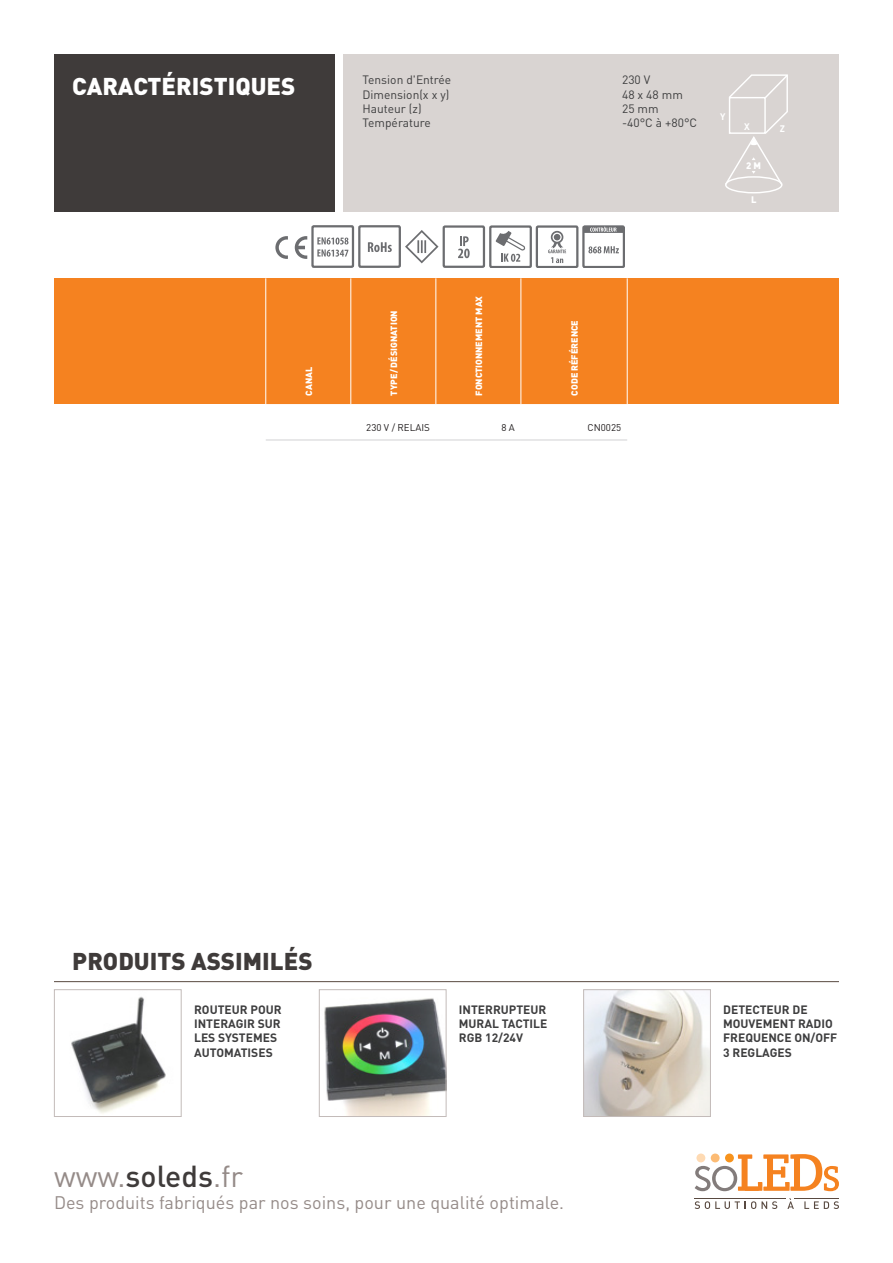
<style>
.page{position:relative;width:893px;height:1263px;background:#fff}
.page>*{position:absolute;margin:0;border:0;box-sizing:border-box;transform-origin:0 0}
.t1{font:30px "DIN";color:#958b88}
.t2{font:900 24px "DIN";color:#3f3b3a}
.t3{font:900 24px "DIN";color:#fff}
.t4{font:18px "DIN";color:#958b88}
.t5{font:700 12px/14.4px "DIN";color:#3e3e3f}
.t6{font:12px "DIN";color:#3e3e3f}
.t7{font:9.75px "DIN";color:#231f20}
.t8{font:900 9.45px "DIN";color:#fff}
.t9{font:700 9.45px "DIN";color:#fff}
.t10{font:900 9px "DIN";color:#fff}
.s1{font-weight:500;color:#3f3b3a}
</style>
<div class="page">
<svg style="left:695px;top:1154px;width:144px;height:37px"></svg>
<div style="left:725px;top:1153px;width:9px;height:9px;background:#f7931d;border-radius:50%"></div>
<div style="left:711px;top:1153px;width:9px;height:9px;background:#fcbb74;border-radius:50%"></div>
<div style="left:696px;top:1153px;width:9px;height:9px;background:#fedab3;border-radius:50%"></div>
<svg style="left:695px;top:1201px;width:82px;height:8px"></svg>
<svg style="left:787px;top:1198px;width:7px;height:11px"></svg>
<svg style="left:804px;top:1201px;width:35px;height:8px"></svg>
<hr style="left:794px;top:1198px;width:45px;height:1px;background:#594a41">
<hr style="left:695px;top:1198px;width:91px;height:1px;background:#594a41">
<div style="left:54px;top:54px;width:280px;height:157px;background:#3f3b3a"></div>
<div style="left:344px;top:54px;width:495px;height:157px;background:#d9d4d2"></div>
<div style="left:725px;top:176px;width:57px;height:17px;border:1px solid #fff;border-radius:50%"></div>
<hr style="left:54px;top:981px;width:785px;height:1px;background:#594a41">
<img style="left:71px;top:996px;width:95px;height:117px">
<div style="left:54px;top:989px;width:128px;height:128px;border:1px solid #c3bbb9"></div>
<img style="left:324px;top:998px;width:120px;height:117px">
<div style="left:319px;top:989px;width:127px;height:128px;border:1px solid #c3bbb9"></div>
<img style="left:585px;top:991px;width:124px;height:124px">
<div style="left:583px;top:989px;width:128px;height:128px;border:1px solid #c3bbb9"></div>
<svg style="left:275px;top:236px;width:32px;height:23px"></svg>
<div style="left:311px;top:225px;width:43px;height:43px;border:2px solid #6c6d70"></div>
<svg style="left:317px;top:237px;width:31px;height:20px"></svg>
<div style="left:358px;top:225px;width:43px;height:43px;border:2px solid #6c6d70"></div>
<svg style="left:368px;top:242px;width:24px;height:10px"></svg>
<svg style="left:405px;top:230px;width:33px;height:33px"></svg>
<div style="left:443px;top:225px;width:42px;height:43px;border:2px solid #6c6d70"></div>
<svg style="left:458px;top:236px;width:12px;height:22px"></svg>
<div style="left:489px;top:225px;width:43px;height:43px;border:2px solid #6c6d70"></div>
<svg style="left:495px;top:231px;width:31px;height:31px"></svg>
<div style="left:536px;top:225px;width:42px;height:43px;border:2px solid #6c6d70"></div>
<div style="left:551px;top:231px;width:12px;height:12px;border:2px solid #6c6d70;border-radius:50%"></div>
<svg style="left:548px;top:234px;width:18px;height:29px"></svg>
<div style="left:582px;top:225px;width:43px;height:43px;border:2px solid #6c6d70"></div>
<svg style="left:588px;top:246px;width:31px;height:7px"></svg>
<svg style="left:584px;top:226px;width:39px;height:7px"></svg>
<div style="left:54px;top:278px;width:785px;height:126px;background:#f58220"></div>
<svg style="left:266px;top:278px;width:361px;height:126px"></svg>
<hr style="left:265px;top:278px;width:1px;height:126px;background:#fff">
<hr style="left:350px;top:278px;width:1px;height:126px;background:#fff">
<hr style="left:435px;top:278px;width:1px;height:126px;background:#fff">
<hr style="left:520px;top:278px;width:1px;height:126px;background:#fff">
<hr style="left:627px;top:278px;width:1px;height:126px;background:#fff">
<hr style="left:266px;top:440px;width:85px;height:1px;background:#d1d2d4">
<hr style="left:351px;top:440px;width:85px;height:1px;background:#d1d2d4">
<hr style="left:436px;top:440px;width:85px;height:1px;background:#d1d2d4">
<hr style="left:521px;top:440px;width:106px;height:1px;background:#d1d2d4">
<svg style="left:725px;top:74px;width:63px;height:112px"></svg>
<h2 class="t3" style="left:72px;top:70px;width:225px">CARACTÉRISTIQUES</h2>
<p class="t10" style="left:303px;top:395px;width:30px;rotate:-90deg">Canal</p>
<p class="t6" style="left:363px;top:72px;width:90px">Tension d'Entrée</p>
<p class="t6" style="left:622px;top:72px;width:30px">230 V</p>
<p class="t6" style="left:363px;top:87px;width:88px">Dimension(x x y)</p>
<p class="t6" style="left:622px;top:87px;width:62px">48 x 48 mm</p>
<p class="t6" style="left:363px;top:101px;width:61px">Hauteur (z)</p>
<p class="t6" style="left:622px;top:101px;width:38px">25 mm</p>
<p class="t6" style="left:363px;top:116px;width:70px">Température</p>
<p class="t6" style="left:622px;top:116px;width:77px">-40°C à +80°C</p>
<p class="t9" style="left:720px;top:110px;width:7px">y</p>
<p class="t9" style="left:744px;top:120px;width:7px">x</p>
<p class="t8" style="left:746px;top:160px;width:15px">2 m</p>
<p class="t8" style="left:751px;top:193px;width:7px">L</p>
<p class="t9" style="left:780px;top:122px;width:7px">z</p>
<p class="t10" style="left:388px;top:395px;width:85px;rotate:-90deg">Type /Désignation</p>
<p class="t10" style="left:473px;top:395px;width:101px;rotate:-90deg">fonctionnement max</p>
<p class="t10" style="left:569px;top:395px;width:76px;rotate:-90deg">Code référence</p>
<p class="t7" style="left:366px;top:422px;width:65px">230 V / RELAIS</p>
<p class="t7" style="left:501px;top:422px;width:15px">8 A</p>
<p class="t7" style="left:587px;top:422px;width:35px">CN0025</p>
<h2 class="t2" style="left:72px;top:945px;width:242px">PRODUITS ASSIMILÉS</h2>
<p class="t5" style="left:194px;top:1001px;width:89px">ROUTEUR POUR<br>INTERAGIR SUR<br>LES SYSTEMES<br>AUTOMATISES</p>
<p class="t5" style="left:459px;top:1001px;width:90px;text-align:justify">INTERRUPTEUR MURAL TACTILE RGB 12/24V</p>
<p class="t5" style="left:723px;top:1001px;width:116px">DETECTEUR DE<br>MOUVEMENT RADIO<br>FREQUENCE ON/OFF<br>3 REGLAGES</p>
<h1 class="t1" style="left:54px;top:1158px;width:191px">www.<span class="s1">soleds</span>.fr</h1>
<h3 class="t4" style="left:54px;top:1191px;width:512px">Des produits fabriqués par nos soins, pour une qualité optimale.</h3>
</div>
